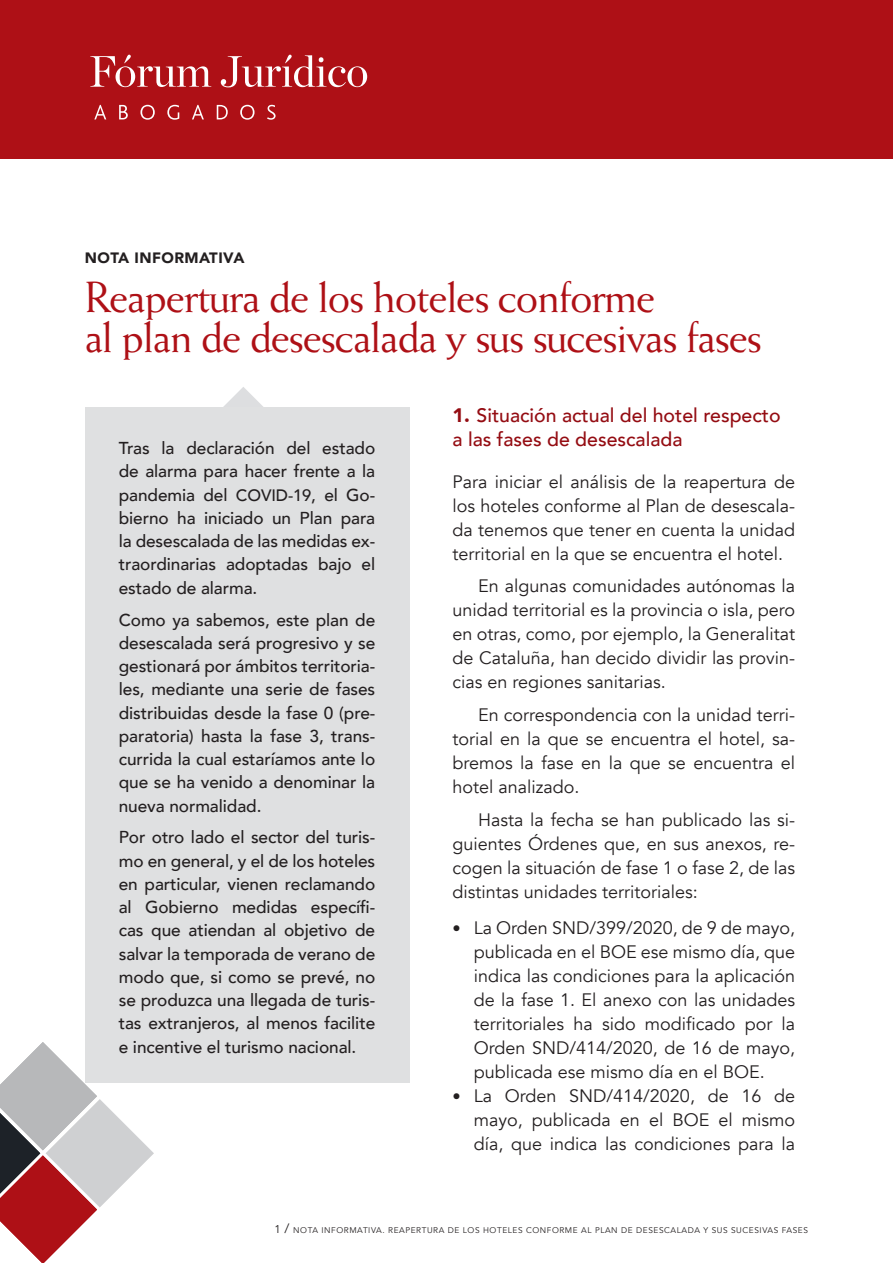
<style>
.page{position:relative;width:893px;height:1263px;background:#fff}
.page>*{position:absolute;margin:0;border:0;box-sizing:border-box;transform-origin:0 0}
.t1{font:43.5px/40.5px "Weiss";letter-spacing:-.03em;color:#ae1016}
.t2{font:500 19.5px/24px "Avenir";color:#940c12}
.List_Paragraph{font:18px/24px "Avenir";color:#231f20;text-align:justify}
.t3{font:500 17.25px/23.2px "Avenir";letter-spacing:-.005em;color:#231f20;text-align:justify}
.t4{font:900 15px "Avenir";letter-spacing:.03em;color:#231f20}
.t5{font:8.25px "Avenir";letter-spacing:.07em;color:#231f20}
.s1{font-size:16.5px}
.s2{font-weight:900}
.s3{font-size:11.25px}
.s4{font-size:13.5px}
</style>
<div class="page">
<svg style="left:223px;top:387px;width:40px;height:20px"></svg>
<svg style="left:0;top:1042px;width:154px;height:221px"></svg>
<div style="left:85px;top:407px;width:324px;height:675px;background:#dfe0e1"></div>
<div style="left:0;top:0;width:893px;height:159px;background:#ae1016"></div>
<svg style="left:94px;top:105px;width:182px;height:15px"></svg>
<svg style="left:90px;top:55px;width:277px;height:32px"></svg>
<p class="t4" style="left:85px;top:245px;width:161px">NOTA INFORMATIVA</p>
<p class="t1" style="left:85px;top:276px;width:679px">Reapertura de los hoteles conforme<br>al plan de desescalada y sus sucesivas fases</p>
<p class="t3" style="left:119px;top:436px;width:258px">Tras la declaración del estado de alarma para hacer frente a la pandemia del <span class="s1">COVID-19</span>, el Go&shy;bierno ha iniciado un Plan para la desescalada de las medidas ex‑ traordinarias adoptadas bajo el estado de alarma.</p>
<p class="t3" style="left:119px;top:607px;width:258px">Como ya sabemos, este plan de desescalada será progresivo y se gestionará por ámbitos territoria&shy;les, mediante una serie de fases distribuidas desde la fase 0 (pre&shy;paratoria) hasta la fase 3, trans&shy;currida la cual estaríamos ante lo que se ha venido a denominar la nueva normalidad.</p>
<p class="t3" style="left:119px;top:825px;width:258px">Por otro lado el sector del turis‑ mo en general, y el de los hoteles en particular, vienen reclamando al Gobierno medidas específi&shy;cas que atiendan al objetivo de salvar la temporada de verano de modo que, si como se prevé, no se produzca una llegada de turis&shy;tas extranjeros, al menos facilite e incentive el turismo nacional.</p>
<p class="t2" style="left:452px;top:402px;width:330px"><span class="s2">1.</span> Situación actual del hotel respecto a las fases de desescalada</p>
<p class="List_Paragraph" style="left:452px;top:470px;width:344px">Para iniciar el análisis de la reapertura de los hoteles conforme al Plan de desescala&shy;da tenemos que tener en cuenta la unidad territorial en la que se encuentra el hotel.</p>
<p class="List_Paragraph" style="left:452px;top:575px;width:344px;text-indent:26px">En algunas comunidades autónomas la unidad territorial es la provincia o isla, pero en otras, como, por ejemplo, la Generalitat de Cataluña, han decido dividir las provin&shy;cias en regiones sanitarias.</p>
<p class="List_Paragraph" style="left:452px;top:703px;width:344px;text-indent:26px">En correspondencia con la unidad terri&shy;torial en la que se encuentra el hotel, sa&shy;bremos la fase en la que se encuentra el hotel analizado.</p>
<p class="List_Paragraph" style="left:452px;top:808px;width:344px;text-indent:26px">Hasta la fecha se han publicado las si&shy;guientes Órdenes que, en sus anexos, re&shy;cogen la situación de fase 1 o fase 2, de las distintas unidades territoriales:</p>
<p class="List_Paragraph" style="left:474px;top:916px;width:323px;text-indent:-21px"><span class="s1">•</span> La Orden SND/399/2020, de 9 de mayo, publicada en el BOE ese mismo día, que indica las condiciones para la aplicación de la fase 1. El anexo con las unidades territoriales ha sido modificado por la Orden SND/414/2020, de 16 de mayo, publicada ese mismo día en el BOE.</p>
<p class="List_Paragraph" style="left:474px;top:1084px;width:323px;text-indent:-21px"><span class="s1">•</span> La Orden SND/414/2020, de 16 de mayo, publicada en el BOE el mismo día, que indica las condiciones para la</p>
<p class="t5" style="left:274px;top:1225px;width:535px"><span class="s3">1</span> <span class="s4">/</span> NOTA INFORMATIVA. REAPERTURA DE LOS HOTELES CONFORME AL PLAN DE DESESCALADA Y SUS SUCESIVAS FASES</p>
</div>
